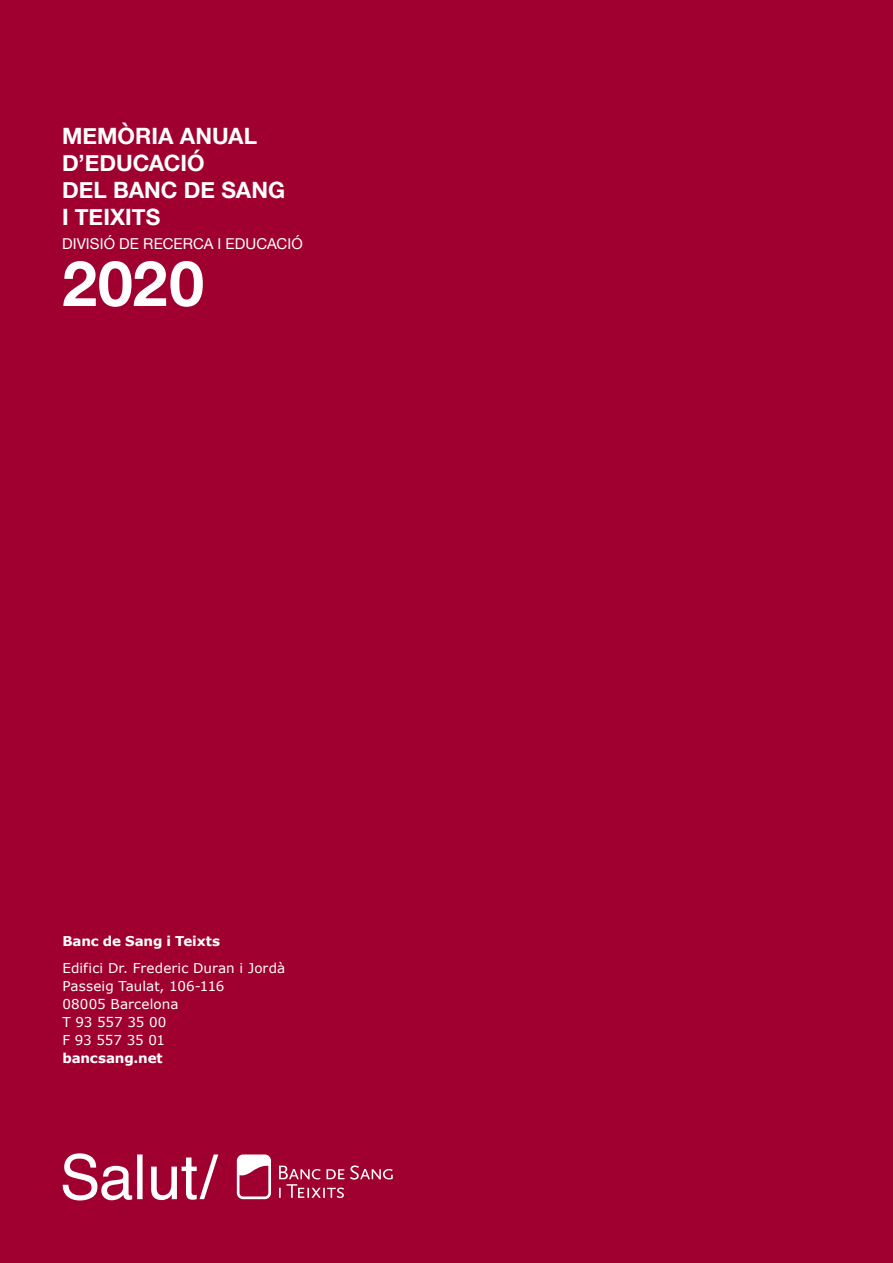
<style>
.page{position:relative;width:893px;height:1263px;background:#a0002f}
.page>*{position:absolute;margin:0;border:0;box-sizing:border-box;transform-origin:0 0}
.P_Any_Contraportada{font:700 63px "Helvetica Neue";color:#fff}
.P_Títol_Contraportad{font:700 22.5px/27px "Helvetica Neue";color:#fff}
.P_Subtítol_Contrapor{font:15px "Helvetica Neue";letter-spacing:.005em;color:#fff}
.Text{font:13.5px "Verdana";color:#fff}
.Text-2{font:700 13.5px "Verdana";letter-spacing:-.01em;color:#fff}
.Text___blanc{font:13.5px "Verdana";letter-spacing:.005em;color:#fff}
</style>
<div class="page">
<svg style="left:63px;top:1153px;width:155px;height:47px"></svg>
<svg style="left:237px;top:1154px;width:156px;height:45px"></svg>
<p class="P_Títol_Contraportad" style="left:62px;top:123px;width:225px">MEMÒRIA ANUAL<br>D’EDUCACIÓ<br>DEL BANC DE SANG<br>I TEIXITS</p>
<p class="P_Subtítol_Contrapor" style="left:62px;top:233px;width:242px">DIVISIÓ DE RECERCA I EDUCACIÓ</p>
<p class="P_Any_Contraportada" style="left:62px;top:234px;width:144px">2020</p>
<p class="Text-2" style="left:62px;top:932px;width:159px">Banc de Sang i Teixts</p>
<p class="Text___blanc" style="left:62px;top:959px;width:224px">Edifici Dr. Frederic Duran i Jordà</p>
<p class="Text" style="left:62px;top:977px;width:163px">Passeig Taulat, 106-116</p>
<p class="Text" style="left:62px;top:995px;width:118px">08005 Barcelona</p>
<p class="Text" style="left:62px;top:1013px;width:105px">T 93 557 35 00</p>
<p class="Text" style="left:62px;top:1031px;width:104px">F 93 557 35 01</p>
<p class="Text-2" style="left:62px;top:1049px;width:102px">bancsang.net</p>
</div>
